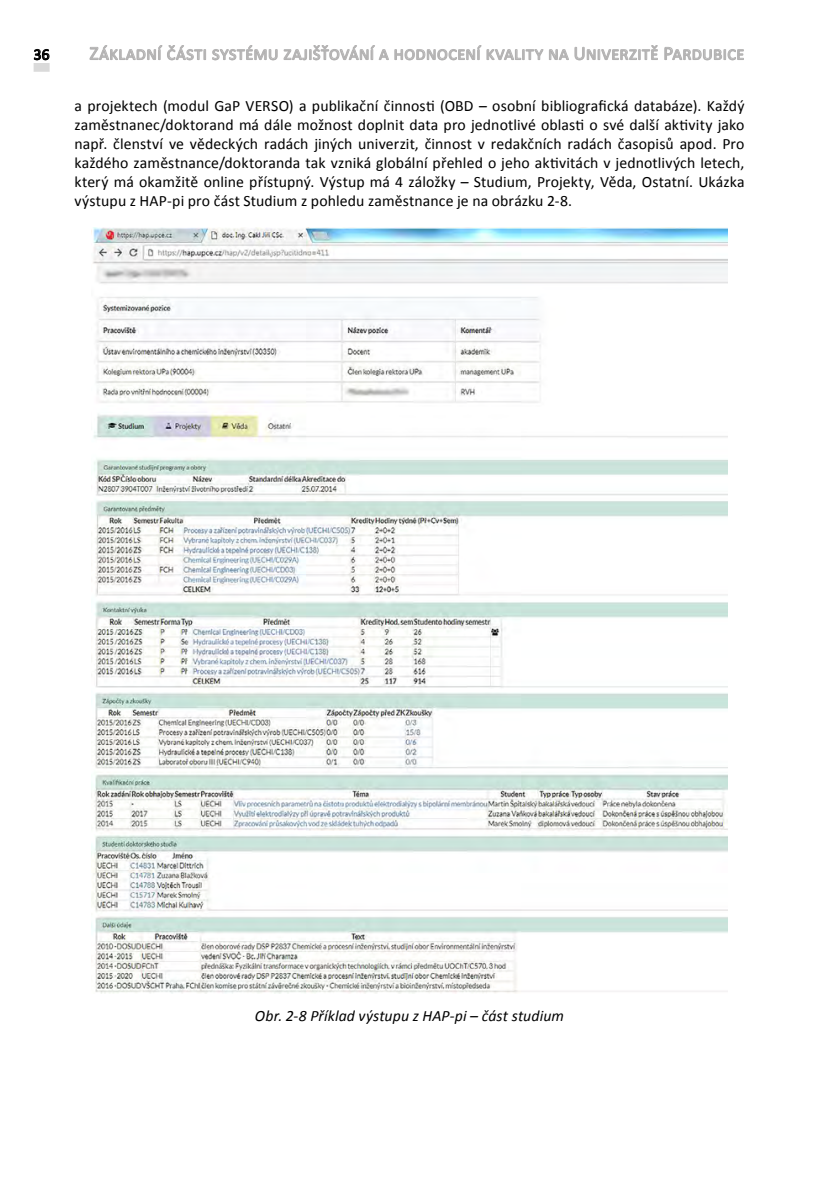
<style>
.page{position:relative;width:819px;height:1191px;background:#fff}
.page>*{position:absolute;margin:0;border:0;box-sizing:border-box;transform-origin:0 0}
.t1{font:19.25px "Calibri";color:#b3b2b2}
.t2{font:15.75px/18.9px "Calibri";letter-spacing:.005em;color:#000;text-align:justify}
.tabulka-bez-čar_popi{font:italic 15.75px "Calibri";letter-spacing:.005em;color:#000}
</style>
<div class="page">
<div style="left:34px;top:63px;width:16px;height:9px;background:#dadada"></div>
<svg style="left:34px;top:49px;width:16px;height:11px"></svg>
<svg style="left:90px;top:45px;width:116px;height:16px"></svg>
<svg style="left:212px;top:45px;width:446px;height:16px"></svg>
<svg style="left:664px;top:47px;width:80px;height:14px"></svg>
<img style="left:91px;top:228px;width:636px;height:765px">
<p class="t2" style="left:34px;top:45px;width:18px">36</p>
<p class="t1" style="left:90px;top:41px;width:656px">Základní části systému zajišťování a hodnocení kvality na Univerzitě Pardubice</p>
<p class="t2" style="left:74px;top:96px;width:671px">a projektech (modul GaP VERSO) a publikační činnosti (OBD – osobní bibliografická databáze). Každý zaměstnanec/doktorand má dále možnost doplnit data pro jednotlivé oblasti o své další aktivity jako např. členství ve vědeckých radách jiných univerzit, činnost v redakčních radách časopisů apod. Pro každého zaměstnance/doktoranda tak vzniká globální přehled o jeho aktivitách v jednotlivých letech, který má okamžitě online přístupný. Výstup má 4 záložky – Studium, Projekty, Věda, Ostatní. Ukázka výstupu z HAP-pi pro část Studium z pohledu zaměstnance je na obrázku 2-8.</p>
<p class="tabulka-bez-čar_popi" style="left:255px;top:1004px;width:310px">Obr. 2-8 Příklad výstupu z HAP-pi – část studium</p>
</div>
